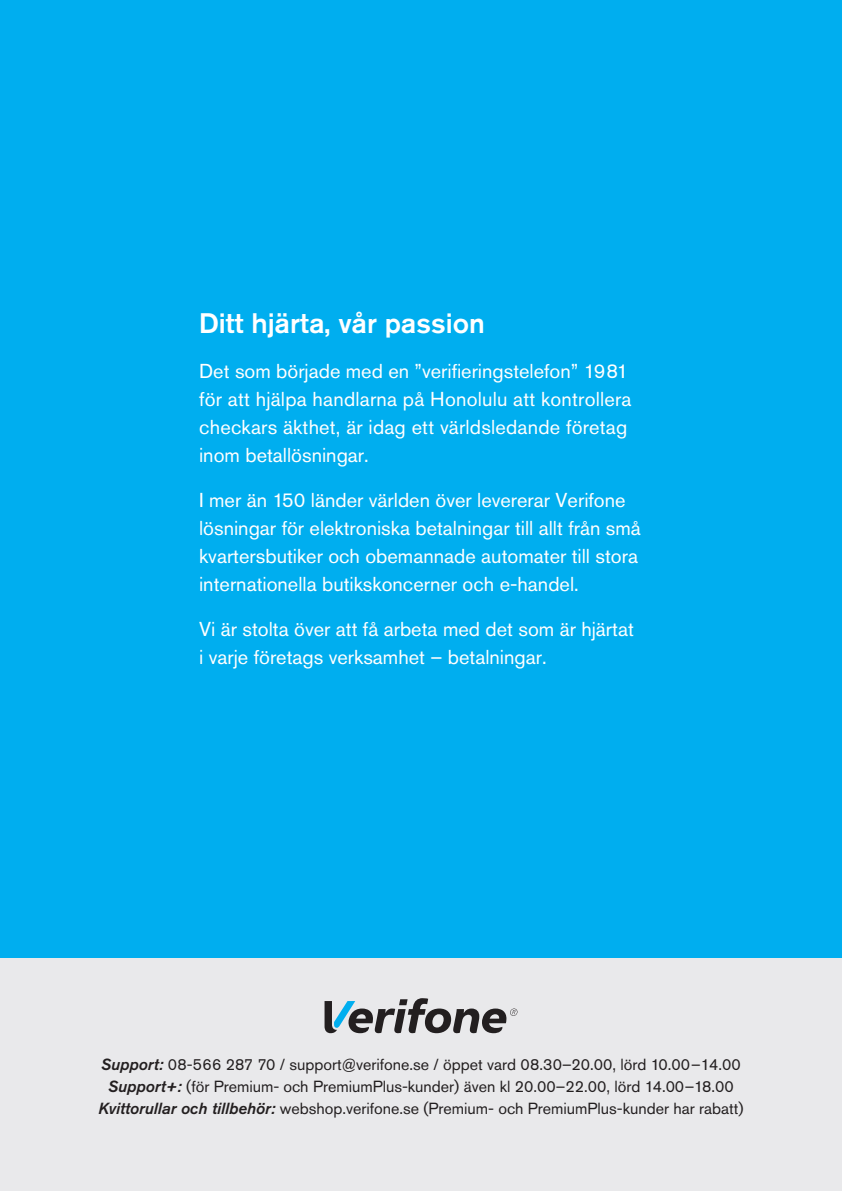
<style>
.page{position:relative;width:842px;height:1191px;background:#00aeef}
.page>*{position:absolute;margin:0;border:0;box-sizing:border-box;transform-origin:0 0}
.t1{font:500 28px "Akzidenz Grotesk Pro";color:#fff}
.t2{font:20px/28px "Akzidenz Grotesk Pro";color:#fff}
.t3{font:16px/22px "Akzidenz Grotesk Pro";color:#231f20;text-align:center}
.s1{font-weight:500;font-style:italic}
</style>
<div class="page">
<div style="left:0;top:958px;width:842px;height:233px;background:#e9e9eb"></div>
<svg style="left:325px;top:998px;width:192px;height:35px"></svg>
<p class="t1" style="left:199px;top:305px;width:287px">Ditt hjärta, vår passion</p>
<p class="t2" style="left:199px;top:357px;width:434px">Det som började med en ”verifieringstelefon” 1981 för att hjälpa handlarna på Honolulu att kontrollera checkars äkthet, är idag ett världsledande företag inom betallösningar.</p>
<p class="t2" style="left:199px;top:486px;width:443px">I mer än 150 länder världen över levererar Verifone lösningar för elektroniska betalningar till allt från små kvartersbutiker och obemannade automater till stora internationella butikskoncerner och e-handel.</p>
<p class="t2" style="left:199px;top:615px;width:436px">Vi är stolta över att få arbeta med det som är hjärtat i varje företags verksamhet – betalningar.</p>
<p class="t3" style="left:98px;top:1053px;width:647px"><span class="s1">Support:</span> 08-566 287 70 / support@verifone.se / öppet vard 08.30–20.00, lörd 10.00–14.00<br><span class="s1">Support+:</span> (för Premium- och PremiumPlus-kunder) även kl 20.00–22.00, lörd 14.00–18.00<br><span class="s1">Kvittorullar och tillbehör:</span> webshop.verifone.se (Premium- och PremiumPlus-kunder har rabatt)</p>
</div>
